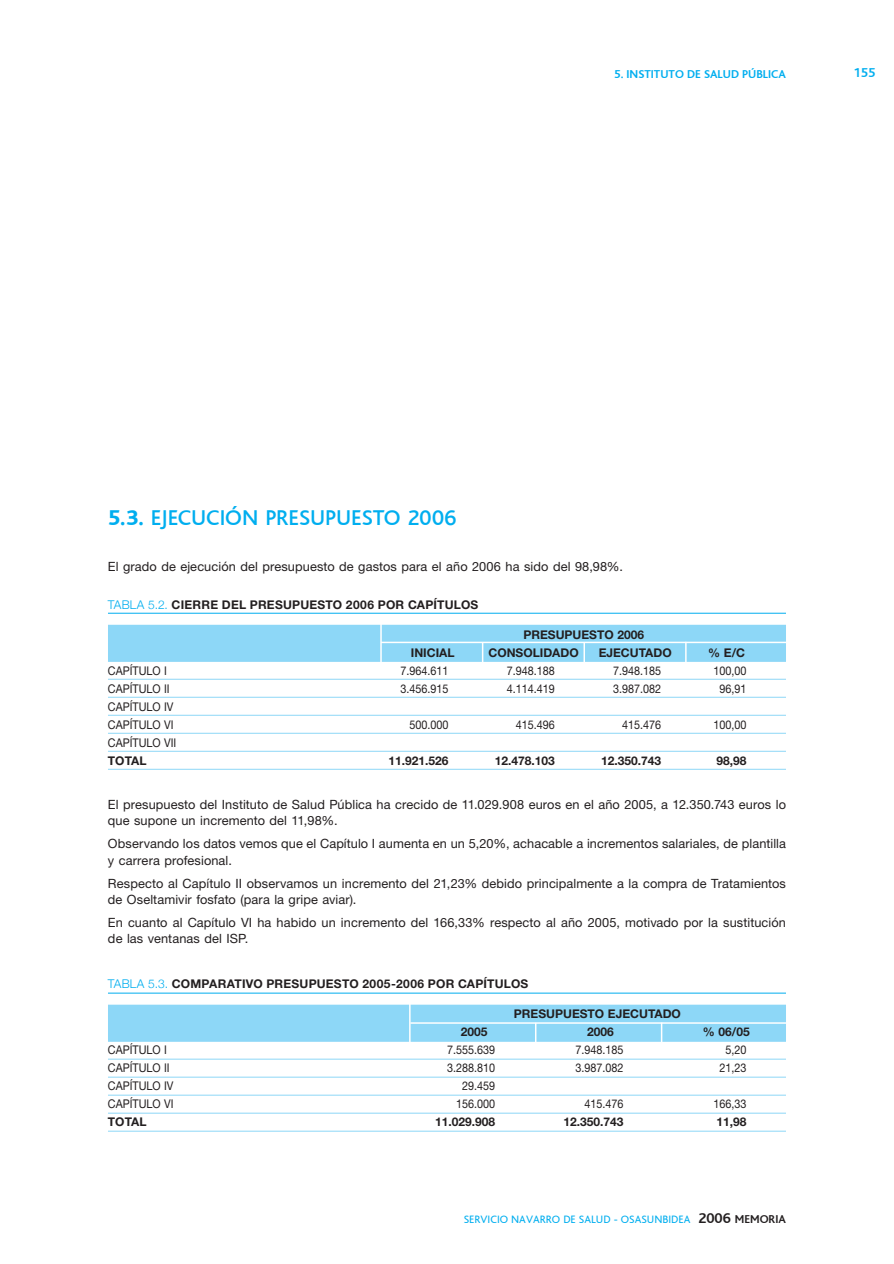
<style>
.page{position:relative;width:894px;height:1264px;background:#fff}
.page>*{position:absolute;margin:0;border:0;box-sizing:border-box;transform-origin:0 0}
.t1{font:500 22.5px "Bliss";letter-spacing:-.005em;color:#00aeef}
.t2{font:700 13.5px "Bliss";color:#00aeef}
.t3{font:12.75px/16.5px "Helvetica Neue";letter-spacing:.01em;color:#231f20}
.t4{font:12px/18px "Helvetica Neue";color:#231f20;scale:.9 1}
.t5{font:700 12px "Helvetica Neue";color:#231f20}
.t6{font:700 12px "Helvetica Neue";letter-spacing:.02em;color:#231f20}
.t7{font:700 12px "Bliss";color:#00aeef}
.t8{font:11.25px "Bliss";color:#00aeef}
.s1{font-weight:800}
.s2{font-weight:300;color:#00aeef}
.s3{font-weight:700;font-size:15px;color:#231f20}
.s4{font-weight:700;font-size:12px;color:#231f20}
</style>
<div class="page">
<hr style="left:108px;top:613px;width:677px;height:1px;background:#00aeef">
<div style="left:108px;top:625px;width:677px;height:18px;background:#8dd7f7"></div>
<div style="left:108px;top:643px;width:677px;height:18px;background:#8dd7f7"></div>
<hr style="left:108px;top:661px;width:677px;height:1px;background:#8dd7f7">
<hr style="left:108px;top:679px;width:677px;height:1px;background:#8dd7f7">
<hr style="left:108px;top:697px;width:677px;height:1px;background:#8dd7f7">
<hr style="left:108px;top:715px;width:677px;height:1px;background:#8dd7f7">
<hr style="left:108px;top:733px;width:677px;height:1px;background:#8dd7f7">
<hr style="left:108px;top:751px;width:677px;height:1px;background:#8dd7f7">
<hr style="left:108px;top:769px;width:677px;height:1px;background:#8dd7f7">
<hr style="left:684px;top:642px;width:2px;height:20px;background:#fff">
<svg style="left:583px;top:643px;width:1px;height:19px"></svg>
<hr style="left:481px;top:642px;width:2px;height:20px;background:#fff">
<hr style="left:380px;top:622px;width:1px;height:40px;background:#fff">
<hr style="left:381px;top:641px;width:406px;height:2px;background:#fff">
<hr style="left:108px;top:992px;width:677px;height:1px;background:#00aeef">
<div style="left:108px;top:1004px;width:677px;height:19px;background:#8dd7f7"></div>
<div style="left:108px;top:1022px;width:677px;height:19px;background:#8dd7f7"></div>
<hr style="left:108px;top:1058px;width:677px;height:1px;background:#8dd7f7">
<hr style="left:108px;top:1076px;width:677px;height:1px;background:#8dd7f7">
<hr style="left:108px;top:1094px;width:677px;height:1px;background:#8dd7f7">
<hr style="left:108px;top:1112px;width:677px;height:1px;background:#8dd7f7">
<hr style="left:108px;top:1130px;width:677px;height:1px;background:#8dd7f7">
<hr style="left:660px;top:1022px;width:2px;height:23px;background:#fff">
<hr style="left:534px;top:1022px;width:2px;height:23px;background:#fff">
<hr style="left:409px;top:1001px;width:1px;height:44px;background:#fff">
<hr style="left:410px;top:1022px;width:377px;height:1px;background:#fff">
<p class="t7" style="left:614px;top:67px;width:173px">5. INSTITUTO DE SALUD PÚBLICA</p>
<p class="t2" style="left:853px;top:66px;width:23px">155</p>
<h1 class="t1" style="left:108px;top:506px;width:350px"><span class="s1">5.3.</span> EJECUCIÓN PRESUPUESTO 2006</h1>
<p class="t3" style="left:108px;top:560px;width:516px">El grado de ejecución del presupuesto de gastos para el año 2006 ha sido del 98,98%.</p>
<p class="t6" style="left:108px;top:600px;width:372px"><span class="s2">TABLA 5.2.</span> CIERRE DEL PRESUPUESTO 2006 POR CAPÍTULOS</p>
<p class="t5" style="left:523px;top:630px;width:122px">PRESUPUESTO 2006</p>
<p class="t5" style="left:410px;top:648px;width:45px">INICIAL</p>
<p class="t5" style="left:488px;top:648px;width:92px">CONSOLIDADO</p>
<p class="t5" style="left:598px;top:648px;width:74px">EJECUTADO</p>
<p class="t5" style="left:707px;top:648px;width:38px">% E/C</p>
<p class="t4" style="left:108px;top:662px;width:67px">CAPÍTULO I</p>
<p class="t4" style="left:400px;top:662px;width:55px">7.964.611</p>
<p class="t4" style="left:506px;top:662px;width:55px">7.948.188</p>
<p class="t4" style="left:613px;top:662px;width:55px">7.948.185</p>
<p class="t4" style="left:713px;top:662px;width:38px">100,00</p>
<p class="t4" style="left:108px;top:680px;width:70px">CAPÍTULO II</p>
<p class="t4" style="left:400px;top:680px;width:55px">3.456.915</p>
<p class="t4" style="left:506px;top:680px;width:55px">4.114.419</p>
<p class="t4" style="left:613px;top:680px;width:55px">3.987.082</p>
<p class="t4" style="left:719px;top:680px;width:32px">96,91</p>
<p class="t4" style="left:108px;top:698px;width:74px">CAPÍTULO IV<br>CAPÍTULO VI</p>
<p class="t4" style="left:409px;top:716px;width:45px">500.000</p>
<p class="t4" style="left:515px;top:716px;width:45px">415.496</p>
<p class="t4" style="left:622px;top:716px;width:45px">415.476</p>
<p class="t4" style="left:713px;top:716px;width:38px">100,00</p>
<p class="t4" style="left:108px;top:734px;width:77px">CAPÍTULO VII</p>
<p class="t5" style="left:108px;top:756px;width:40px">TOTAL</p>
<p class="t5" style="left:388px;top:756px;width:62px">11.921.526</p>
<p class="t5" style="left:494px;top:756px;width:62px">12.478.103</p>
<p class="t5" style="left:601px;top:756px;width:62px">12.350.743</p>
<p class="t5" style="left:716px;top:756px;width:32px">98,98</p>
<p class="t3" style="left:108px;top:797px;width:679px">El presupuesto del Instituto de Salud Pública ha crecido de 11.029.908 euros en el año 2005, a 12.350.743 euros lo que supone un incremento del 11,98%.</p>
<p class="t3" style="left:108px;top:836px;width:679px">Observando los datos vemos que el Capítulo I aumenta en un 5,20%, achacable a incrementos salariales, de plantilla y carrera profesional.</p>
<p class="t3" style="left:108px;top:876px;width:679px">Respecto al Capítulo II observamos un incremento del 21,23% debido principalmente a la compra de Tratamientos de Oseltamivir fosfato (para la gripe aviar).</p>
<p class="t3" style="left:108px;top:915px;width:679px">En cuanto al Capítulo VI ha habido un incremento del 166,33% respecto al año 2005, motivado por la sustitución de las ventanas del ISP.</p>
<p class="t6" style="left:108px;top:979px;width:422px"><span class="s2">TABLA 5.3.</span> COMPARATIVO PRESUPUESTO 2005-2006 POR CAPÍTULOS</p>
<p class="t5" style="left:513px;top:1009px;width:168px">PRESUPUESTO EJECUTADO</p>
<p class="t5" style="left:460px;top:1027px;width:28px">2005</p>
<p class="t5" style="left:587px;top:1027px;width:28px">2006</p>
<p class="t5" style="left:702px;top:1027px;width:48px">% 06/05</p>
<p class="t4" style="left:108px;top:1042px;width:67px">CAPÍTULO I</p>
<p class="t4" style="left:447px;top:1042px;width:55px">7.555.639</p>
<p class="t4" style="left:575px;top:1042px;width:55px">7.948.185</p>
<p class="t4" style="left:725px;top:1042px;width:25px">5,20</p>
<p class="t4" style="left:108px;top:1060px;width:70px">CAPÍTULO II</p>
<p class="t4" style="left:447px;top:1060px;width:55px">3.288.810</p>
<p class="t4" style="left:575px;top:1060px;width:55px">3.987.082</p>
<p class="t4" style="left:719px;top:1060px;width:32px">21,23</p>
<p class="t4" style="left:108px;top:1078px;width:74px">CAPÍTULO IV</p>
<p class="t4" style="left:462px;top:1078px;width:38px">29.459</p>
<p class="t4" style="left:108px;top:1096px;width:74px">CAPÍTULO VI</p>
<p class="t4" style="left:456px;top:1096px;width:45px">156.000</p>
<p class="t4" style="left:584px;top:1096px;width:45px">415.476</p>
<p class="t4" style="left:713px;top:1096px;width:38px">166,33</p>
<p class="t5" style="left:108px;top:1117px;width:40px">TOTAL</p>
<p class="t5" style="left:435px;top:1117px;width:62px">11.029.908</p>
<p class="t5" style="left:563px;top:1117px;width:62px">12.350.743</p>
<p class="t5" style="left:716px;top:1117px;width:32px">11,98</p>
<p class="t8" style="left:463px;top:1213px;width:323px">SERVICIO NAVARRO DE SALUD - OSASUNBIDEA <span class="s3">2006</span> <span class="s4">MEMORIA</span></p>
</div>
